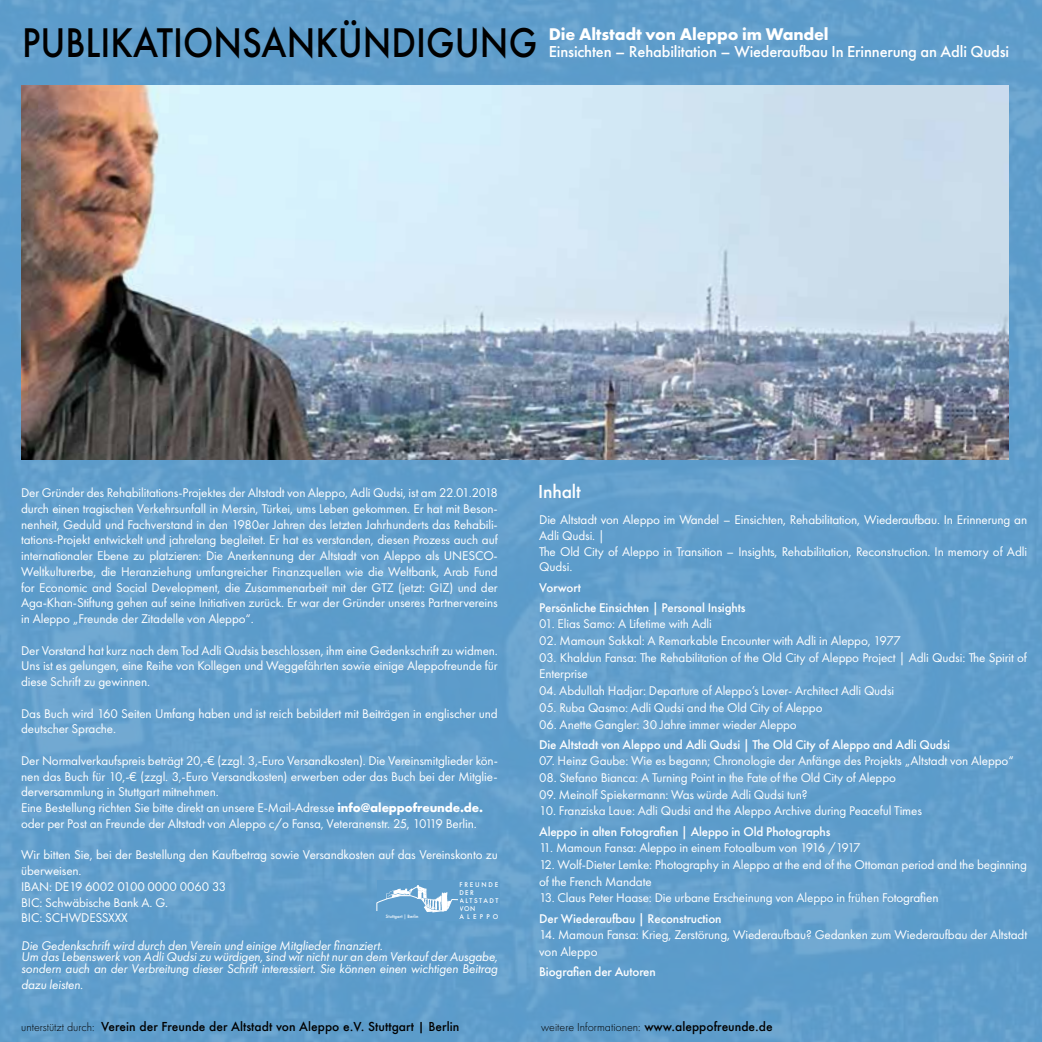
<style>
.page{position:relative;width:1042px;height:1042px;background:#5d9dcc}
.page>*{position:absolute;margin:0;border:0;box-sizing:border-box;transform-origin:0 0}
.t1{font:500 19.6px "Futura PT";letter-spacing:-.01em;color:#fff}
.t2{font:700 17.5px "Futura PT";letter-spacing:-.01em;color:#fff}
.t3{font:500 16.45px "Futura PT";letter-spacing:-.01em;color:#fff}
.t4{font:13.12px/15.8px "Futura PT";letter-spacing:-.01em;color:#fff}
.t5{font:italic 13.12px/11.5px "Futura PT";letter-spacing:-.01em;color:#fff}
.t6{font:500 13.12px/20.1px "Futura PT";letter-spacing:-.01em;color:#fff}
.t7{font:500 12.08px "Futura";color:#000}
.t8{font:300 12.08px "Futura PT";color:#000}
.t9{font:500 6.3px/8px "Futura";letter-spacing:.245em;color:#fff}
.t10{font:500 6.3px "Futura";letter-spacing:.275em;color:#fff}
.t11{font:500 4.9px "Futura PT";letter-spacing:.01em;color:#fff}
.s1{font-family:"Futura";font-weight:500;font-size:38.15px;color:#000}
.s2{font-weight:700}
.s3{font-family:"Futura PT";font-weight:300}
.s4{font-family:"Futura";font-weight:500}
</style>
<div class="page">
<img style="left:21px;top:85px;width:987px;height:375px">
<svg style="left:377px;top:885px;width:81px;height:28px"></svg>
<h2 class="t2" style="left:22px;top:23px;width:808px"><span class="s1">PUBLIKATIONSANKÜNDIGUNG</span> Die Altstadt von Aleppo im Wandel</h2>
<p class="t3" style="left:549px;top:42px;width:462px">Einsichten – Rehabilitation – Wiederaufbau In Erinnerung an Adli Qudsi</p>
<p class="t4" style="left:21px;top:485px;width:478px;text-align:justify">Der Gründer des Rehabilitations-Projektes der Altstadt von Aleppo, Adli Qudsi, ist am 22.01.2018 durch einen tragischen Verkehrsunfall in Mersin, Türkei, ums Leben gekommen. Er hat mit Beson&shy;nenheit, Geduld und Fachverstand in den 1980er Jahren des letzten Jahrhunderts das Rehabili&shy;tations-Projekt entwickelt und jahrelang begleitet. Er hat es verstanden, diesen Prozess auch auf internationaler Ebene zu platzieren: Die Anerkennung der Altstadt von Aleppo als UNESCO-Weltkulturerbe, die Heranziehung umfangreicher Finanzquellen wie die Weltbank, Arab Fund for Economic and Social Development, die Zusammenarbeit mit der GTZ (jetzt: GIZ) und der Aga-Khan-Stiftung gehen auf seine Initiativen zurück. Er war der Gründer unseres Partnervereins in Aleppo „Freunde der Zitadelle von Aleppo“.</p>
<p class="t4" style="left:21px;top:642px;width:478px;text-align:justify">Der Vorstand hat kurz nach dem Tod Adli Qudsis beschlossen, ihm eine Gedenkschrift zu widmen.<br>Uns ist es gelungen, eine Reihe von Kollegen und Weggefährten sowie einige Aleppofreunde für diese Schrift zu gewinnen.</p>
<p class="t4" style="left:21px;top:705px;width:478px">Das Buch wird 160 Seiten Umfang haben und ist reich bebildert mit Beiträgen in englischer und deutscher Sprache.</p>
<p class="t4" style="left:21px;top:752px;width:478px">Der Normalverkaufspreis beträgt 20,-€ (zzgl. 3,-Euro Versandkosten). Die Vereinsmitglieder kön&shy;nen das Buch für 10,-€ (zzgl. 3,-Euro Versandkosten) erwerben oder das Buch bei der Mitglie&shy;derversammlung in Stuttgart mitnehmen.<br>Eine Bestellung richten Sie bitte direkt an unsere E-Mail-Adresse <span class="s2">info@aleppofreunde.de. </span>oder per Post an Freunde der Altstadt von Aleppo c/o Fansa, Veteranenstr. 25, 10119 Berlin.</p>
<p class="t4" style="left:21px;top:847px;width:478px">Wir bitten Sie, bei der Bestellung den Kaufbetrag sowie Versandkosten auf das Vereinskonto zu überweisen.<br>IBAN: DE19 6002 0100 0000 0060 33<br>BIC: Schwäbische Bank A. G.<br>BIC: SCHWDESSXXX</p>
<p class="t5" style="left:21px;top:939px;width:478px">Die Gedenkschrift wird durch den Verein und einige Mitglieder finanziert.<br>Um das Lebenswerk von Adli Qudsi zu würdigen, sind wir nicht nur an dem Verkauf der Ausgabe, sondern auch an der Verbreitung dieser Schrift interessiert. Sie können einen wichtigen Beitrag</p>
<p class="t5" style="left:21px;top:978px;width:63px">dazu leisten.</p>
<p class="t9" style="left:459px;top:880px;width:40px">FREUNDE<br>DER<br>ALTSTADT<br>VON</p>
<p class="t11" style="left:386px;top:913px;width:34px">Stuttgart | Berlin</p>
<p class="t10" style="left:459px;top:912px;width:40px">ALEPPO</p>
<h1 class="t1" style="left:538px;top:480px;width:44px">Inhalt</h1>
<p class="t4" style="left:539px;top:512px;width:489px">Die Altstadt von Aleppo im Wandel – Einsichten, Rehabilitation, Wiederaufbau. In Erinnerung an Adli Qudsi. |<br>The Old City of Aleppo in Transition – Insights, Rehabilitation, Reconstruction. In memory of Adli Qudsi.</p>
<p class="t6" style="left:539px;top:577px;width:208px">Vorwort<br>Persönliche Einsichten | Personal Insights</p>
<p class="t4" style="left:539px;top:616px;width:174px">01. Elias Samo: A Lifetime with Adli</p>
<p class="t4" style="left:539px;top:633px;width:363px">02. Mamoun Sakkal: A Remarkable Encounter with Adli in Aleppo, 1977</p>
<p class="t4" style="left:539px;top:649px;width:489px;line-height:16.6px">03. Khaldun Fansa: The Rehabilitation of the Old City of Aleppo Project | Adli Qudsi: The Spirit of<br>Enterprise</p>
<p class="t4" style="left:539px;top:683px;width:357px">04. Abdullah Hadjar: Departure of Aleppo’s Lover- Architect Adli Qudsi</p>
<p class="t4" style="left:539px;top:699px;width:285px">05. Ruba Qasmo: Adli Qudsi and the Old City of Aleppo</p>
<p class="t4" style="left:539px;top:716px;width:259px">06. Anette Gangler: 30 Jahre immer wieder Aleppo</p>
<p class="t6" style="left:539px;top:734px;width:412px">Die Altstadt von Aleppo und Adli Qudsi | The Old City of Aleppo and Adli Qudsi</p>
<p class="t4" style="left:539px;top:753px;width:476px">07. Heinz Gaube: Wie es begann; Chronologie der Anfänge des Projekts „Altstadt von Aleppo“</p>
<p class="t4" style="left:539px;top:770px;width:358px">08. Stefano Bianca: A Turning Point in the Fate of the Old City of Aleppo</p>
<p class="t4" style="left:539px;top:786px;width:270px">09. Meinolf Spiekermann: Was würde Adli Qudsi tun?</p>
<p class="t4" style="left:539px;top:803px;width:384px">10. Franziska Laue: Adli Qudsi and the Aleppo Archive during Peaceful Times</p>
<p class="t6" style="left:539px;top:821px;width:293px">Aleppo in alten Fotografien | Aleppo in Old Photographs</p>
<p class="t4" style="left:539px;top:840px;width:323px">11. Mamoun Fansa: Aleppo in einem Fotoalbum von 1916 /1917</p>
<p class="t4" style="left:539px;top:856px;width:489px;line-height:16.6px">12. Wolf-Dieter Lemke: Photography in Aleppo at the end of the Ottoman period and the beginning of the French Mandate</p>
<p class="t4" style="left:539px;top:890px;width:401px">13. Claus Peter Haase: Die urbane Erscheinung von Aleppo in frühen Fotografien</p>
<p class="t6" style="left:539px;top:908px;width:184px">Der Wiederaufbau | Reconstruction</p>
<p class="t4" style="left:539px;top:926px;width:489px;line-height:16.6px">14. Mamoun Fansa: Krieg, Zerstörung, Wiederaufbau? Gedanken zum Wiederaufbau der Altstadt von Aleppo</p>
<p class="t6" style="left:539px;top:962px;width:118px">Biografien der Autoren</p>
<p class="t7" style="left:21px;top:1018px;width:440px"><span class="s3">unterstützt durch:</span> Verein der Freunde der Altstadt von Aleppo e.V. Stuttgart | Berlin</p>
<p class="t8" style="left:541px;top:1020px;width:233px">weitere Informationen: <span class="s4">www.aleppofreunde.de</span></p>
</div>
